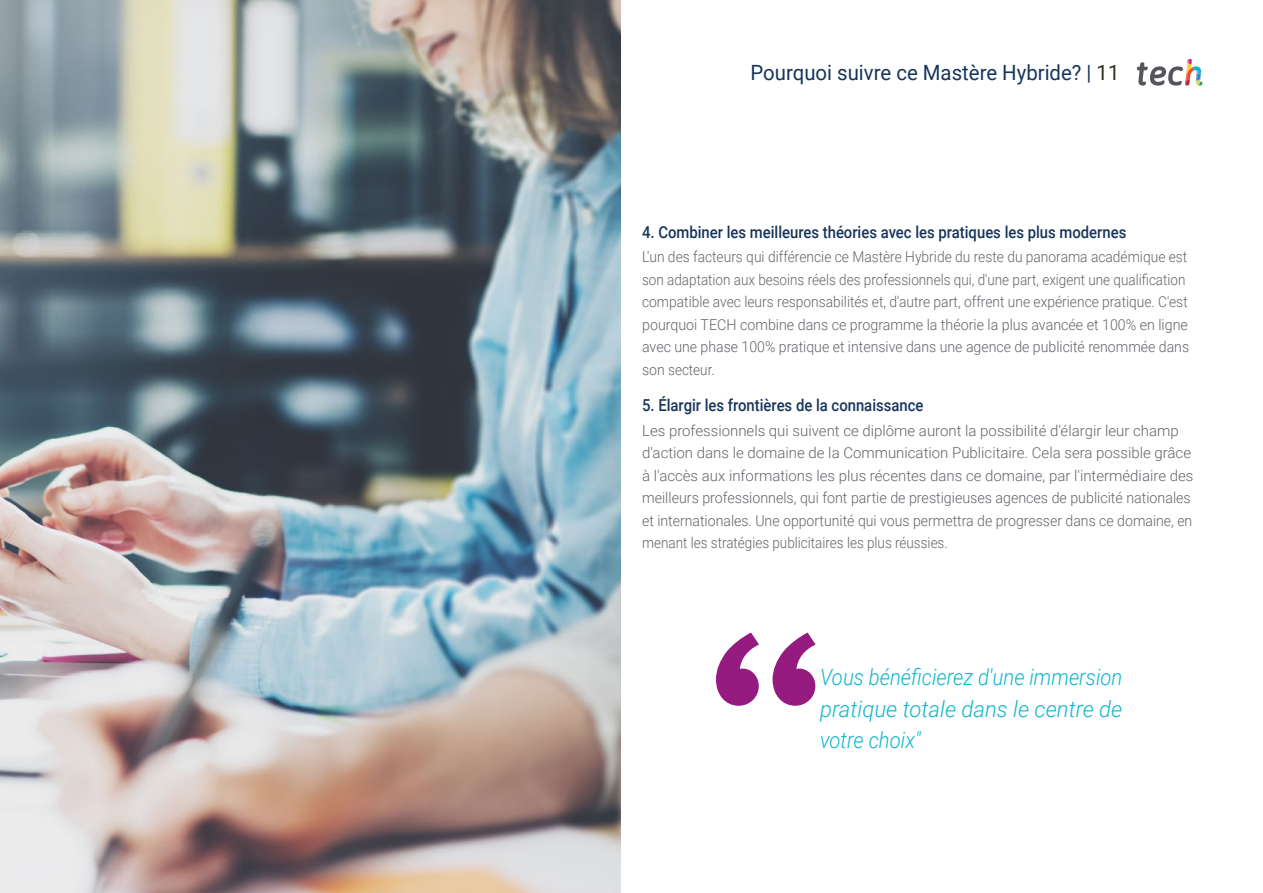
<style>
.page{position:relative;width:1263px;height:893px;background:#fff}
.page>*{position:absolute;margin:0;border:0;box-sizing:border-box;transform-origin:0 0}
.t1{font:italic 300 22.5px/31.5px "Roboto";color:#0fb6cf;text-align:justify;scale:.9 1}
.t2{font:21px "Roboto";color:#17355b}
.t3{font:500 16.5px "Roboto";color:#17355b;scale:.9 1}
.t4{font:300 15px/22.5px "Roboto";color:#61646a}
.t5{font:300 15px/22.5px "Roboto";color:#61646a;scale:.92 1}
.s1{color:#312e20}
</style>
<div class="page">
<svg style="left:716px;top:632px;width:100px;height:74px"></svg>
<img style="left:0;top:0;width:621px;height:893px">
<svg style="left:1137px;top:59px;width:65px;height:27px"></svg>
<h2 class="t2" style="left:750px;top:57px;width:370px">Pourquoi suivre ce Mastère Hybride? | <span class="s1">11</span></h2>
<p class="t3" style="left:642px;top:220px;width:540px">4. Combiner les meilleures théories avec les pratiques les plus modernes</p>
<p class="t5" style="left:642px;top:245px;width:596px">L'un des facteurs qui différencie ce Mastère Hybride du reste du panorama académique est son adaptation aux besoins réels des professionnels qui, d'une part, exigent une qualification compatible avec leurs responsabilités et, d'autre part, offrent une expérience pratique. C'est pourquoi TECH combine dans ce programme la théorie la plus avancée et 100% en ligne avec une phase 100% pratique et intensive dans une agence de publicité renommée dans son secteur.</p>
<p class="t3" style="left:642px;top:394px;width:314px">5. Élargir les frontières de la connaissance</p>
<p class="t4" style="left:642px;top:419px;width:553px">Les professionnels qui suivent ce diplôme auront la possibilité d'élargir leur champ d'action dans le domaine de la Communication Publicitaire. Cela sera possible grâce à l'accès aux informations les plus récentes dans ce domaine, par l'intermédiaire des meilleurs professionnels, qui font partie de prestigieuses agences de publicité nationales et internationales. Une opportunité qui vous permettra de progresser dans ce domaine, en menant les stratégies publicitaires les plus réussies.</p>
<h1 class="t1" style="left:820px;top:661px;width:337px">Vous bénéficierez d'une immersion pratique totale dans le centre de votre choix"</h1>
</div>
